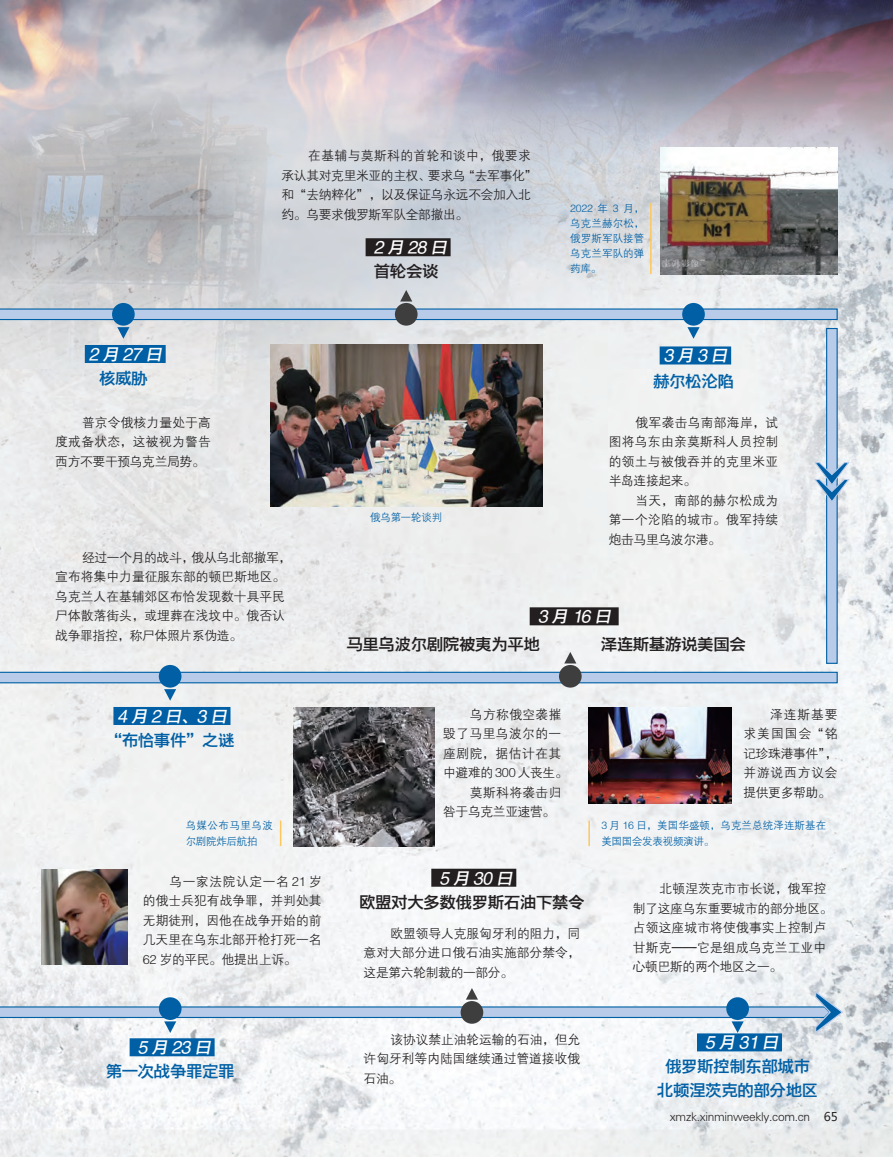
<style>
.page{position:relative;width:893px;height:1157px;background:#fff}
.page>*{position:absolute;margin:0;border:0;box-sizing:border-box;transform-origin:0 0}
.t1{font:16.5px/24px "FZYDZHJW GB1 0";letter-spacing:-.025em;color:#0160a5;text-align:center}
.t2{font:16.5px/24px "FZYDZHJW GB1 0";letter-spacing:-.025em;color:#231f20}
.t3{font:italic 16.5px/24px "FZYDZHJW GB1 0";color:#fff}
.t4{font:12.75px/19.5px "FZZDXJW GB1 0";color:#231f20;text-align:justify}
.t5{font:12.75px/19.5px "FZZDXJW GB1 0";letter-spacing:-.025em;color:#231f20}
.t6{font:12.75px "FZZDXJW GB1 0";letter-spacing:.025em;color:#231f20}
.t7{font:12.75px "FZZDXJW GB1 0";letter-spacing:.03em;color:#231f20}
.t8{font:12.75px "FZZDXJW GB1 0";letter-spacing:.035em;color:#231f20}
.t9{font:12.75px "FZZDXJW GB1 0";letter-spacing:.045em;color:#231f20}
.t10{font:12px "FZXH1 JW GB1 0";letter-spacing:-.025em;color:#231f20}
.t11{font:10.5px/15px "FZZDXJW GB1 0";letter-spacing:.01em;color:#0160a5;text-align:justify}
.t12{font:10.5px/15px "FZZDXJW GB1 0";letter-spacing:.045em;color:#0160a5}
.t13{font:10.5px "FZZDXJW GB1 0";letter-spacing:-.025em;color:#0160a5}
.s1{font-style:normal;color:#0160a5}
.s2{font-style:normal;color:#231f20}
.s3{font-style:italic;color:#fff}
.s4{font-family:"Microsoft Ya Hei"}
</style>
<div class="page">
<img style="left:0;top:385px;width:893px;height:772px">
<img style="left:0;top:0;width:893px;height:385px">
<div style="left:826px;top:328px;width:12px;height:336px;background:#b8cbe8;border:1px solid #0160a5"></div>
<div style="left:366px;top:238px;width:85px;height:18px;background:#231f20"></div>
<div style="left:130px;top:1038px;width:85px;height:18px;background:#0160a5"></div>
<div style="left:697px;top:1033px;width:85px;height:18px;background:#0160a5"></div>
<div style="left:431px;top:868px;width:85px;height:18px;background:#231f20"></div>
<svg style="left:0;top:308px;width:838px;height:12px"></svg>
<svg style="left:0;top:671px;width:838px;height:12px"></svg>
<div style="left:682px;top:303px;width:23px;height:23px;background:#0160a5;border-radius:50%"></div>
<div style="left:112px;top:303px;width:23px;height:23px;background:#0160a5;border-radius:50%"></div>
<div style="left:159px;top:665px;width:22px;height:22px;background:#0160a5;border-radius:50%"></div>
<div style="left:660px;top:346px;width:71px;height:18px;background:#0160a5"></div>
<div style="left:85px;top:345px;width:81px;height:18px;background:#0160a5"></div>
<div style="left:113px;top:707px;width:117px;height:18px;background:#0160a5"></div>
<svg style="left:687px;top:327px;width:13px;height:12px"></svg>
<svg style="left:117px;top:327px;width:12px;height:12px"></svg>
<svg style="left:164px;top:689px;width:12px;height:11px"></svg>
<div style="left:395px;top:303px;width:23px;height:23px;background:#3e3e3f;border-radius:50%"></div>
<svg style="left:400px;top:290px;width:12px;height:11px"></svg>
<div style="left:530px;top:607px;width:89px;height:18px;background:#231f20"></div>
<div style="left:559px;top:665px;width:23px;height:22px;background:#3e3e3f;border-radius:50%"></div>
<svg style="left:564px;top:652px;width:12px;height:11px"></svg>
<img style="left:660px;top:148px;width:178px;height:126px">
<hr style="left:650px;top:203px;width:2px;height:71px;background:#fec75b">
<svg style="left:280px;top:820px;width:1px;height:26px"></svg>
<img style="left:270px;top:345px;width:272px;height:161px">
<img style="left:293px;top:708px;width:141px;height:138px">
<img style="left:588px;top:708px;width:144px;height:95px">
<hr style="left:588px;top:820px;width:2px;height:26px;background:#fec75b">
<img style="left:41px;top:869px;width:86px;height:95px">
<svg style="left:813px;top:461px;width:38px;height:42px"></svg>
<svg style="left:0;top:988px;width:844px;height:47px"></svg>
<p class="t3" style="left:89px;top:343px;width:78px;text-align:center">2月27日<span class="s1">核威胁</span></p>
<p class="t4" style="left:55px;top:413px;width:157px;text-indent:27px">普京令俄核力量处于高度戒备状态，这被视为警告西方不要干预乌克兰局势。</p>
<p class="t5" style="left:282px;top:146px;width:257px;text-indent:27px">在基辅与莫斯科的首轮和谈中，俄要求承认其对克里米亚的主权、要求乌“去军事化”和“去纳粹化”，以及保证乌永远不会加入北约。乌要求俄罗斯军队全部撤出。</p>
<p class="t3" style="left:374px;top:236px;width:78px">2月28日<span class="s2">首轮会谈</span></p>
<p class="t13" style="left:370px;top:512px;width:73px">俄乌第一轮谈判</p>
<p class="t11" style="left:570px;top:201px;width:76px">2022 年 3 月，乌克兰赫尔松，俄罗斯军队接管乌克兰军队的弹药库。</p>
<p class="t1" style="left:653px;top:343px;width:82px;line-height:25.5px"><span class="s3">3月3日</span>赫尔松沦陷</p>
<p class="t6" style="left:636px;top:416px;width:144px">俄军袭击乌南部海岸，试</p>
<p class="t6" style="left:609px;top:435px;width:171px">图将乌东由亲莫斯科人员控制</p>
<p class="t6" style="left:609px;top:455px;width:171px">的领土与被俄吞并的克里米亚</p>
<p class="t4" style="left:609px;top:471px;width:89px">半岛连接起来。</p>
<p class="t6" style="left:636px;top:494px;width:144px">当天，南部的赫尔松成为</p>
<p class="t7" style="left:609px;top:513px;width:171px">第一个沦陷的城市。俄军持续</p>
<p class="t5" style="left:609px;top:530px;width:114px">炮击马里乌波尔港。</p>
<p class="t4" style="left:55px;top:548px;width:238px;text-align:left;text-indent:27px">经过一个月的战斗，俄从乌北部撤军，宣布将集中力量征服东部的顿巴斯地区。乌克兰人在基辅郊区布恰发现数十具平民尸体散落街头，或埋葬在浅坟中。俄否认战争罪指控，称尸体照片系伪造。</p>
<p class="t1" style="left:106px;top:705px;width:130px"><span class="s3">4月2日、3日</span>“布恰事件”之谜</p>
<p class="t12" style="left:186px;top:818px;width:89px">乌媒公布马里乌波尔剧院炸后航拍</p>
<p class="t3" style="left:538px;top:605px;width:78px">3月16日</p>
<p class="t2" style="left:346px;top:633px;width:195px">马里乌波尔剧院被夷为平地</p>
<p class="t2" style="left:601px;top:633px;width:147px">泽连斯基游说美国会</p>
<p class="t7" style="left:470px;top:707px;width:93px">乌方称俄空袭摧</p>
<p class="t8" style="left:443px;top:727px;width:120px">毁了马里乌波尔的一</p>
<p class="t9" style="left:443px;top:746px;width:120px">座剧院，据估计在其</p>
<p class="t5" style="left:443px;top:763px;width:126px">中避难的 300 人丧生。</p>
<p class="t7" style="left:470px;top:785px;width:93px">莫斯科将袭击归</p>
<p class="t5" style="left:443px;top:802px;width:114px">咎于乌克兰亚速营。</p>
<p class="t4" style="left:743px;top:705px;width:96px;text-indent:27px">泽连斯基要求美国国会“铭记珍珠港事件”，并游说西方议会提供更多帮助。</p>
<p class="t11" style="left:601px;top:818px;width:226px">3 月 16 日，美国华盛顿，乌克兰总统泽连斯基在美国国会发表视频演讲。</p>
<p class="t2" style="left:359px;top:866px;width:227px;text-indent:81px"><span class="s3">5月30日<br></span>欧盟对大多数俄罗斯石油下禁令</p>
<p class="t4" style="left:143px;top:872px;width:180px;text-indent:27px">乌一家法院认定一名 21 岁的俄士兵犯有战争罪，并判处其无期徒刑，因他在战争开始的前几天里在乌东北部开枪打死一名62 岁的平民。他提出上诉。</p>
<p class="t4" style="left:633px;top:879px;width:201px;text-align:left;text-indent:27px">北顿涅茨克市市长说，俄军控制了这座乌东重要城市的部分地区。占领这座城市将使俄事实上控制卢甘斯克——它是组成乌克兰工业中心顿巴斯的两个地区之一。</p>
<p class="t4" style="left:364px;top:923px;width:218px;text-indent:27px">欧盟领导人克服匈牙利的阻力，同意对大部分进口俄石油实施部分禁令，这是第六轮制裁的一部分。</p>
<p class="t4" style="left:364px;top:1030px;width:218px;text-indent:27px">该协议禁止油轮运输的石油，但允许匈牙利等内陆国继续通过管道接收俄石油。</p>
<p class="t1" style="left:106px;top:1036px;width:131px;text-align:left;text-indent:32px"><span class="s3">5月23日</span>第一次战争罪定罪</p>
<p class="t3" style="left:705px;top:1031px;width:78px">5月31日</p>
<p class="t1" style="left:665px;top:1055px;width:147px">俄罗斯控制东部城市</p>
<p class="t1" style="left:657px;top:1079px;width:163px">北顿涅茨克的部分地区</p>
<p class="t10" style="left:670px;top:1109px;width:169px">xmzk.xinminweekly.com.cn <span class="s4">65</span></p>
</div>
